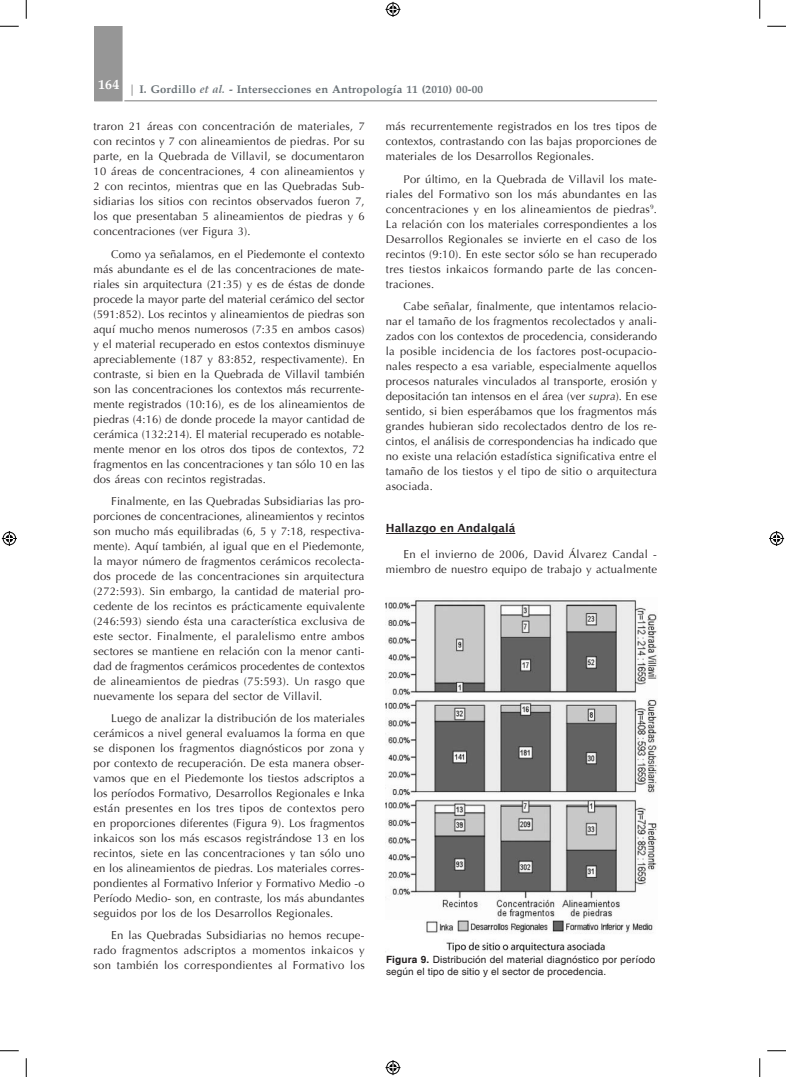
<style>
.page{position:relative;width:786px;height:1077px;background:#fff}
.page>*{position:absolute;margin:0;border:0;box-sizing:border-box;transform-origin:0 0}
.t1{font:700 13.75px "Palatino";color:#fff}
.texto_comun{font:11.25px/15px "Optima";letter-spacing:.015em;color:#231f20;text-align:justify}
.t2{font:700 11.25px "Palatino";letter-spacing:.01em;color:#697176}
._1_1_1_titulo{font:600 11.25px "Lucida Sans";color:#231f20}
.Pie{font:10px/12px "Helvetica";letter-spacing:.015em;color:#231f20}
.s1{color:#969696}
.s2{font-family:"Zapf Calligraphic 801 BT";font-style:italic}
.s3{font-style:italic}
.s4{font-weight:700}
</style>
<div class="page">
<hr style="left:124px;top:100px;width:533px;height:1px;background:#969696">
<div style="left:94px;top:26px;width:29px;height:75px;background:#969696"></div>
<hr style="left:386px;top:533px;width:129px;height:1px;background:#231f20">
<img style="left:386px;top:600px;width:271px;height:353px">
<svg style="left:0;top:25px;width:19px;height:2px"></svg>
<svg style="left:767px;top:25px;width:19px;height:2px"></svg>
<svg style="left:0;top:1050px;width:19px;height:1px"></svg>
<svg style="left:767px;top:1050px;width:19px;height:1px"></svg>
<svg style="left:25px;top:0;width:2px;height:19px"></svg>
<svg style="left:25px;top:1058px;width:2px;height:19px"></svg>
<svg style="left:759px;top:0;width:1px;height:19px"></svg>
<svg style="left:759px;top:1058px;width:1px;height:19px"></svg>
<svg style="left:385px;top:2px;width:15px;height:15px"></svg>
<svg style="left:385px;top:1060px;width:15px;height:15px"></svg>
<svg style="left:2px;top:531px;width:15px;height:15px"></svg>
<svg style="left:769px;top:531px;width:15px;height:15px"></svg>
<p class="t1" style="left:98px;top:77px;width:22px">164</p>
<p class="texto_comun" style="left:94px;top:119px;width:273px">traron 21 áreas con concentración de materiales, 7 con recintos y 7 con alineamientos de piedras. Por su parte, en la Quebrada de Villavil, se documentaron 10 áreas de concentraciones, 4 con alineamientos y 2 con recintos, mientras que en las Quebradas Sub&shy;sidiarias los sitios con recintos observados fueron 7, los que presentaban 5 alineamientos de piedras y 6 concentraciones (ver Figura 3).</p>
<p class="texto_comun" style="left:94px;top:246px;width:273px;text-indent:18px">Como ya señalamos, en el Piedemonte el contexto más abundante es el de las concentraciones de mate&shy;riales sin arquitectura (21:35) y es de éstas de donde procede la mayor parte del material cerámico del sector (591:852). Los recintos y alineamientos de piedras son aquí mucho menos numerosos (7:35 en ambos casos) y el material recuperado en estos contextos disminuye apreciablemente (187 y 83:852, respectivamente). En contraste, si bien en la Quebrada de Villavil también son las concentraciones los contextos más recurrente&shy;mente registrados (10:16), es de los alineamientos de piedras (4:16) de donde procede la mayor cantidad de cerámica (132:214). El material recuperado es notable&shy;mente menor en los otros dos tipos de contextos, 72 fragmentos en las concentraciones y tan sólo 10 en las dos áreas con recintos registradas.</p>
<p class="texto_comun" style="left:94px;top:493px;width:273px;text-indent:18px">Finalmente, en las Quebradas Subsidiarias las pro&shy;porciones de concentraciones, alineamientos y recintos son mucho más equilibradas (6, 5 y 7:18, respectiva&shy;mente). Aquí también, al igual que en el Piedemonte, la mayor número de fragmentos cerámicos recolecta&shy;dos procede de las concentraciones sin arquitectura (272:593). Sin embargo, la cantidad de material pro&shy;cedente de los recintos es prácticamente equivalente (246:593) siendo ésta una característica exclusiva de este sector. Finalmente, el paralelismo entre ambos sectores se mantiene en relación con la menor canti&shy;dad de fragmentos cerámicos procedentes de contextos de alineamientos de piedras (75:593). Un rasgo que nuevamente los separa del sector de Villavil.</p>
<p class="texto_comun" style="left:94px;top:710px;width:273px;text-indent:18px">Luego de analizar la distribución de los materiales cerámicos a nivel general evaluamos la forma en que se disponen los fragmentos diagnósticos por zona y por contexto de recuperación. De esta manera obser&shy;vamos que en el Piedemonte los tiestos adscriptos a los períodos Formativo, Desarrollos Regionales e Inka están presentes en los tres tipos de contextos pero en proporciones diferentes (Figura 9). Los fragmentos inkaicos son los más escasos registrándose 13 en los recintos, siete en las concentraciones y tan sólo uno en los alineamientos de piedras. Los materiales corres&shy;pondientes al Formativo Inferior y Formativo Medio -o Período Medio- son, en contraste, los más abundantes seguidos por los de los Desarrollos Regionales.</p>
<p class="texto_comun" style="left:94px;top:927px;width:273px;text-indent:18px">En las Quebradas Subsidiarias no hemos recupe&shy;rado fragmentos adscriptos a momentos inkaicos y son también los correspondientes al Formativo los</p>
<p class="t2" style="left:129px;top:83px;width:356px"><span class="s1">|</span> I. Gordillo <span class="s2">et al.</span> - Intersecciones en Antropología 11 (2010) 00-00</p>
<p class="texto_comun" style="left:386px;top:119px;width:273px">más recurrentemente registrados en los tres tipos de contextos, contrastando con las bajas proporciones de materiales de los Desarrollos Regionales.</p>
<p class="texto_comun" style="left:386px;top:171px;width:273px;text-indent:18px">Por último, en la Quebrada de Villavil los mate&shy;riales del Formativo son los más abundantes en las concentraciones y en los alineamientos de piedras<sup>9</sup>.<br>La relación con los materiales correspondientes a los Desarrollos Regionales se invierte en el caso de los recintos (9:10). En este sector sólo se han recuperado tres tiestos inkaicos formando parte de las concen&shy;traciones.</p>
<p class="texto_comun" style="left:386px;top:298px;width:273px;text-indent:18px">Cabe señalar, finalmente, que intentamos relacio&shy;nar el tamaño de los fragmentos recolectados y anali&shy;zados con los contextos de procedencia, considerando la posible incidencia de los factores post-ocupacio&shy;nales respecto a esa variable, especialmente aquellos procesos naturales vinculados al transporte, erosión y depositación tan intensos en el área (ver <span class="s3">supra</span>). En ese sentido, si bien esperábamos que los fragmentos más grandes hubieran sido recolectados dentro de los re&shy;cintos, el análisis de correspondencias ha indicado que no existe una relación estadística significativa entre el tamaño de los tiestos y el tipo de sitio o arquitectura asociada.</p>
<p class="_1_1_1_titulo" style="left:386px;top:522px;width:131px">Hallazgo en Andalgalá</p>
<p class="texto_comun" style="left:386px;top:547px;width:273px;text-align:right">En el invierno de 2006, David Álvarez Candal - miembro de nuestro equipo de trabajo y actualmente</p>
<p class="Pie" style="left:386px;top:954px;width:271px"><span class="s4">Figura 9.</span> Distribución del material diagnóstico por período según el tipo de sitio y el sector de procedencia.</p>
</div>
